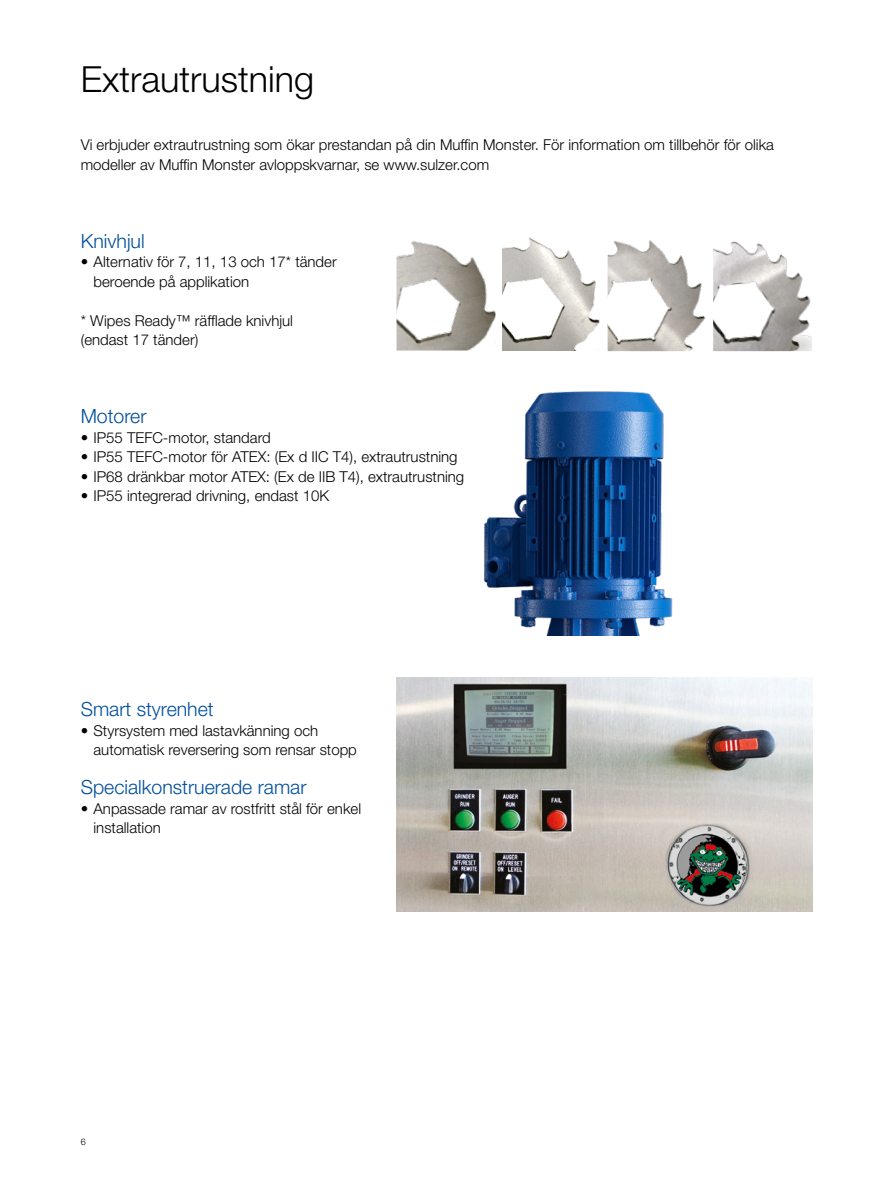
<style>
.page{position:relative;width:893px;height:1191px;background:#fff}
.page>*{position:absolute;margin:0;border:0;box-sizing:border-box;transform-origin:0 0}
.t1{font:300 36px "Helvetica Neue LT Pro";color:#000}
.Subtitle_blue{font:300 19.5px "Helvetica Neue LT Pro";color:#004e9b}
.Body_text{font:300 15px/19.5px "Helvetica Neue LT Pro";color:#000}
.t2{font:300 9px "Helvetica Neue LT Pro";color:#000}
</style>
<div class="page">
<img style="left:396px;top:677px;width:416px;height:234px">
<img style="left:484px;top:391px;width:189px;height:244px">
<img style="left:396px;top:241px;width:100px;height:109px">
<img style="left:502px;top:237px;width:98px;height:113px">
<img style="left:608px;top:240px;width:98px;height:111px">
<img style="left:713px;top:241px;width:99px;height:110px">
<p class="t1" style="left:81px;top:57px;width:235px">Extrautrustning</p>
<p class="Body_text" style="left:81px;top:135px;width:695px">Vi erbjuder extrautrustning som ökar prestandan på din Muffin Monster. För information om tillbehör för olika modeller av Muffin Monster avloppskvarnar, se www.sulzer.com</p>
<p class="Subtitle_blue" style="left:81px;top:229px;width:65px">Knivhjul</p>
<p class="Body_text" style="left:94px;top:252px;width:245px;text-indent:-13px">• Alternativ för 7, 11, 13 och 17* tänder beroende på applikation</p>
<p class="Body_text" style="left:81px;top:310px;width:214px">* Wipes Ready™ räfflade knivhjul (endast 17 tänder)</p>
<p class="Subtitle_blue" style="left:81px;top:404px;width:67px">Motorer</p>
<p class="Body_text" style="left:81px;top:427px;width:192px">• IP55 TEFC-motor, standard</p>
<p class="Body_text" style="left:81px;top:447px;width:378px">• IP55 TEFC-motor för ATEX: (Ex d IIC T4), extrautrustning</p>
<p class="Body_text" style="left:81px;top:466px;width:385px">• IP68 dränkbar motor ATEX: (Ex de IIB T4), extrautrustning</p>
<p class="Body_text" style="left:81px;top:486px;width:250px">• IP55 integrerad drivning, endast 10K</p>
<p class="Subtitle_blue" style="left:81px;top:697px;width:134px">Smart styrenhet</p>
<p class="Body_text" style="left:94px;top:720px;width:265px;text-indent:-13px">• Styrsystem med lastavkänning och automatisk reversering som rensar stopp</p>
<p class="Subtitle_blue" style="left:81px;top:775px;width:227px">Specialkonstruerade ramar</p>
<p class="Body_text" style="left:94px;top:798px;width:269px;text-indent:-13px">• Anpassade ramar av rostfritt stål för enkel installation</p>
<p class="t2" style="left:81px;top:1136px;width:7px">6</p>
</div>
